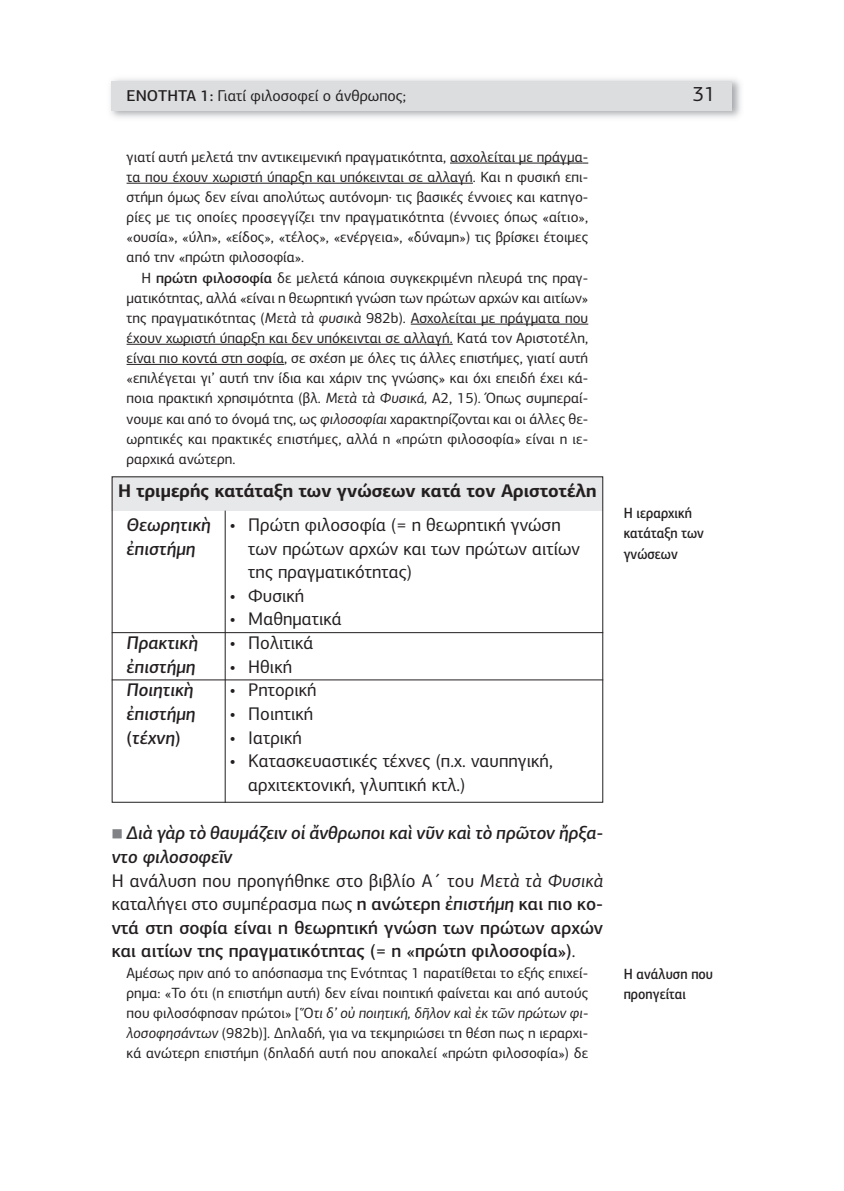
<style>
.page{position:relative;width:844px;height:1191px;background:#fff}
.page>*{position:absolute;margin:0;border:0;box-sizing:border-box;transform-origin:0 0}
.t1{font:21px "PF Agora Sans Pro";color:#231f20}
.t2{font:500 18.38px/23.6px "PF Agora Sans Pro";color:#231f20}
.t3{font:18.38px/23.6px "PF Agora Sans Pro";color:#231f20}
.t4{font:700 18.38px/33.6px "PF Agora Sans Pro";color:#231f20}
.t5{font:italic 500 18.38px "PF Agora Sans Pro";color:#231f20}
.t6{font:15.75px "PF Agora Sans Pro";color:#231f20}
.t7{font:14.88px/20.1px "PF Agora Sans Pro";color:#231f20;text-align:justify}
.t8{font:500 14.88px/20.5px "PF Agora Sans Pro";color:#231f20;scale:.9 1}
.s1{font-weight:500}
.s2{font-style:italic}
.s3{font-weight:500;font-style:italic}
.s4{font-weight:400}
.s5{font-style:normal}
.s6{color:#808285}
.s7{font-weight:400;font-style:italic}
</style>
<div class="page">
<div style="left:112px;top:476px;width:491px;height:34px;background:#e7e8e9"></div>
<img style="left:110px;top:79px;width:631px;height:39px">
<div style="left:112px;top:81px;width:620px;height:29px;background:#dcdddf"></div>
<hr style="left:450px;top:163px;width:132px;height:1px;background:#231f20">
<hr style="left:126px;top:183px;width:347px;height:1px;background:#231f20">
<hr style="left:410px;top:324px;width:178px;height:1px;background:#231f20">
<hr style="left:126px;top:344px;width:326px;height:1px;background:#231f20">
<hr style="left:126px;top:364px;width:158px;height:1px;background:#231f20">
<hr style="left:112px;top:632px;width:491px;height:1px;background:#231f20">
<hr style="left:112px;top:679px;width:491px;height:1px;background:#231f20">
<hr style="left:225px;top:510px;width:1px;height:292px;background:#231f20">
<p class="t6" style="left:126px;top:86px;width:281px"><span class="s1">ΕΝΟΤΗΤΑ 1:</span> Γιατί φιλοσοφεί ο άνθρωπος;</p>
<h1 class="t1" style="left:692px;top:81px;width:25px">31</h1>
<p class="t7" style="left:126px;top:147px;width:463px">γιατί αυτή μελετά την αντικειμενική πραγματικότητα, ασχολείται με πράγμα&shy;τα που έχουν χωριστή ύπαρξη και υπόκεινται σε αλλαγή. Και η φυσική επι&shy;στήμη όμως δεν είναι απολύτως αυτόνομη· τις βασικές έννοιες και κατηγο&shy;ρίες με τις οποίες προσεγγίζει την πραγματικότητα (έννοιες όπως «αίτιο», «ουσία», «ύλη», «είδος», «τέλος», «ενέργεια», «δύναμη») τις βρίσκει έτοιμες από την «πρώτη φιλοσοφία».</p>
<p class="t7" style="left:126px;top:267px;width:463px;text-indent:15px">Η <span class="s1">πρώτη φιλοσοφία</span> δε μελετά κάποια συγκεκριμένη πλευρά της πραγ&shy;ματικότητας, αλλά «είναι η θεωρητική γνώση των πρώτων αρχών και αιτίων» της πραγματικότητας (<span class="s2">Μετὰ τὰ φυσικὰ</span> 982b). Ασχολείται με πράγματα που έχουν χωριστή ύπαρξη και δεν υπόκεινται σε αλλαγή. Κατά τον Αριστοτέλη, είναι πιο κοντά στη σοφία, σε σχέση με όλες τις άλλες επιστήμες, γιατί αυτή «επιλέγεται γι’ αυτή την ίδια και χάριν της γνώσης» και όχι επειδή έχει κά&shy;ποια πρακτική χρησιμότητα (βλ. <span class="s2">Μετὰ τὰ Φυσικά,</span> Α2, 15)<span class="s2">.</span> Όπως συμπεραί&shy;νουμε και από το όνομά της, ως <span class="s2">φιλοσοφίαι</span> χαρακτηρίζονται και οι άλλες θε&shy;ωρητικές και πρακτικές επιστήμες, αλλά η «πρώτη φιλοσοφία» είναι η ιε&shy;ραρχικά ανώτερη.</p>
<p class="t4" style="left:126px;top:474px;width:471px;text-indent:-8px">Η τριμερής κατάταξη των γνώσεων κατά τον Αριστοτέλη<br><span class="s3">Θεωρητικὴ</span> <span class="s4">• Πρώτη φιλοσοφία (= η θεωρητική γνώση</span></p>
<p class="t5" style="left:126px;top:537px;width:70px">ἐπιστήμη</p>
<p class="t3" style="left:248px;top:536px;width:333px">των πρώτων αρχών και των πρώτων αιτίων της πραγματικότητας)</p>
<p class="t3" style="left:230px;top:584px;width:76px">• Φυσική</p>
<p class="t3" style="left:230px;top:607px;width:113px">• Μαθηματικά</p>
<p class="t5" style="left:126px;top:631px;width:73px">Πρακτικὴ</p>
<p class="t3" style="left:230px;top:631px;width:85px">• Πολιτικά</p>
<p class="t5" style="left:126px;top:655px;width:70px">ἐπιστήμη</p>
<p class="t3" style="left:230px;top:654px;width:64px">• Ηθική</p>
<p class="t5" style="left:126px;top:678px;width:69px">Ποιητικὴ</p>
<p class="t3" style="left:230px;top:678px;width:88px">• Ρητορική</p>
<p class="t5" style="left:126px;top:702px;width:70px">ἐπιστήμη</p>
<p class="t3" style="left:230px;top:702px;width:85px">• Ποιητική</p>
<p class="t5" style="left:126px;top:726px;width:56px"><span class="s5">(</span>τέχνη<span class="s5">)</span></p>
<p class="t3" style="left:230px;top:725px;width:74px">• Ιατρική</p>
<p class="t3" style="left:248px;top:749px;width:306px;text-indent:-18px">• Κατασκευαστικές τέχνες (π.χ. ναυπηγική, αρχιτεκτονική, γλυπτική κτλ.)</p>
<p class="t2" style="left:112px;top:821px;width:493px"><span class="s6">◼</span> <span class="s2">Διὰ γὰρ τὸ θαυμάζειν οἱ ἄνθρωποι καὶ νῦν καὶ τὸ πρῶτον ἤρξα&shy;ντο φιλοσοφεῖν<br></span><span class="s4">Η ανάλυση που προηγήθηκε στο βιβλίο Α΄ του</span> <span class="s7">Μετὰ τὰ Φυσικὰ </span><span class="s4">καταλήγει στο συμπέρασμα πως</span> η ανώτερη <span class="s2">ἐπιστήμη</span> και πιο κο&shy;ντά στη σοφία είναι η θεωρητική γνώση των πρώτων αρχών και αιτίων της πραγματικότητας (= η «πρώτη φιλοσοφία»)<span class="s4">.</span></p>
<p class="t7" style="left:126px;top:962px;width:463px">Αμέσως πριν από το απόσπασμα της Eνότητας 1 παρατίθεται το εξής επιχεί&shy;ρημα: «Το ότι (η επιστήμη αυτή) δεν είναι ποιητική φαίνεται και από αυτούς που φιλοσόφησαν πρώτοι» [ Ὅ<span class="s2">τι δ’ οὐ ποιητική, δῆλον καὶ ἐκ τῶν πρώτων φι&shy;λοσοφησάντων</span> (982b)]. Δηλαδή, για να τεκμηριώσει τη θέση πως η ιεραρχι&shy;κά ανώτερη επιστήμη (δηλαδή αυτή που αποκαλεί «πρώτη φιλοσοφία») δε</p>
<p class="t8" style="left:623px;top:502px;width:91px">Η ιεραρχική κατάταξη των γνώσεων</p>
<p class="t8" style="left:623px;top:963px;width:101px">Η ανάλυση που προηγείται</p>
</div>
